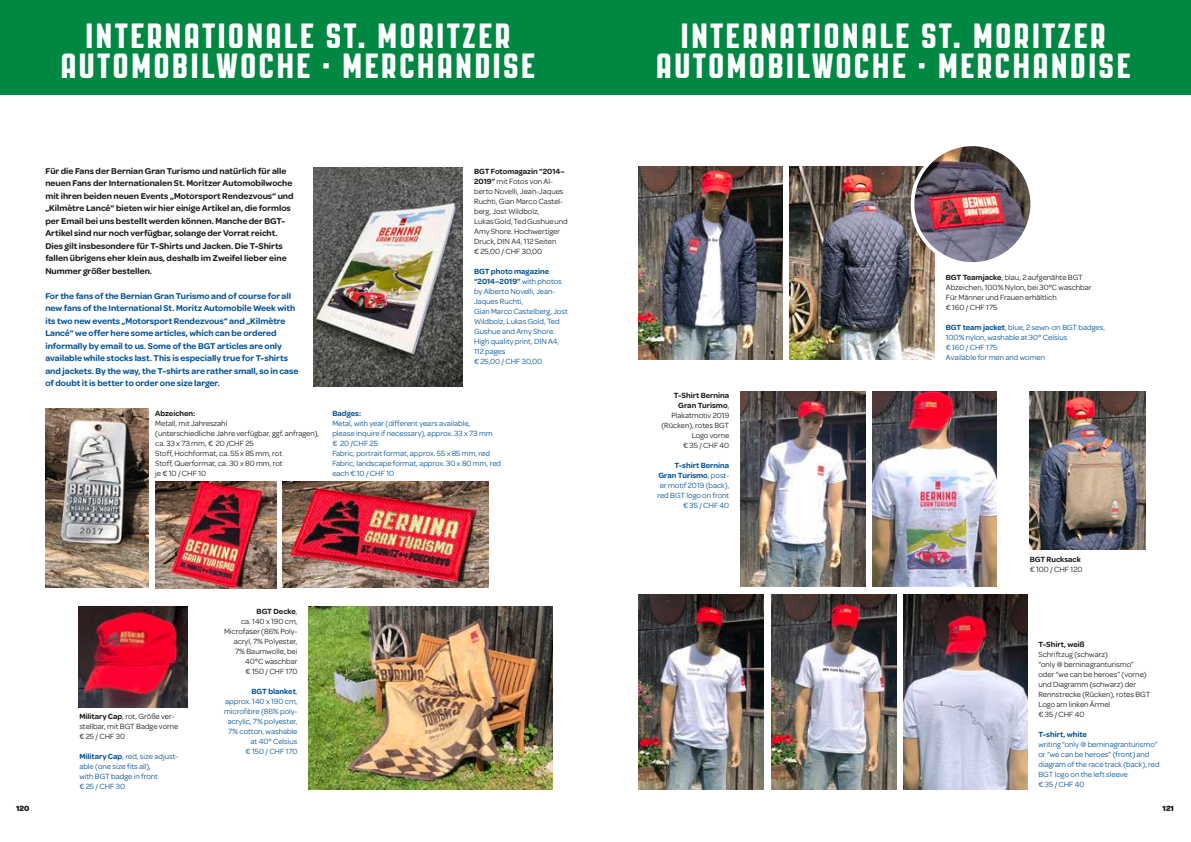
<style>
.page{position:relative;width:1191px;height:842px;background:#fff}
.page>*{position:absolute;margin:0;border:0;box-sizing:border-box;transform-origin:0 0}
.t1{font:35px/30px "PAG Revolucion W00";letter-spacing:.06em;color:#fff;text-align:center}
.t2{font:600 9px/12.5px "Omnes";color:#1a1918}
.t3{font:600 9px/12.5px "Omnes";color:#005197}
.t4{font:8px/10px "Omnes";color:#005197}
.t5{font:8px/10px "Omnes";color:#1a1918}
.t6{font:600 8px "Omnes";color:#1a1918}
.t7{font:600 8px "Omnes";color:#005197}
.t8{font:700 8px "Omnes";color:#1a1918}
.s1{font-weight:600}
</style>
<div class="page">
<div style="left:0;top:0;width:595px;height:94px;background:#008843"></div>
<div style="left:595px;top:0;width:596px;height:94px;background:#008843"></div>
<img style="left:309px;top:606px;width:244px;height:183px">
<img style="left:872px;top:391px;width:124px;height:196px">
<img style="left:78px;top:606px;width:109px;height:101px">
<img style="left:903px;top:594px;width:124px;height:195px">
<img style="left:638px;top:594px;width:125px;height:195px">
<img style="left:740px;top:391px;width:125px;height:196px">
<img style="left:771px;top:594px;width:125px;height:195px">
<img style="left:156px;top:481px;width:120px;height:108px">
<img style="left:45px;top:408px;width:103px;height:179px">
<img style="left:789px;top:167px;width:145px;height:193px">
<img style="left:638px;top:167px;width:144px;height:193px">
<img style="left:1029px;top:391px;width:116px;height:159px">
<img style="left:314px;top:168px;width:149px;height:218px">
<img style="left:912px;top:144px;width:120px;height:120px;border-radius:60px">
<div style="left:910px;top:142px;width:124px;height:124px;border:4px solid #fff;border-radius:50%"></div>
<img style="left:283px;top:481px;width:205px;height:107px">
<h1 class="t1" style="left:60px;top:21px;width:476px">INTERNATIONALE ST. MORITZER<br>AUTOMOBILWOCHE · MERCHANDISE</h1>
<h1 class="t1" style="left:656px;top:21px;width:476px">INTERNATIONALE ST. MORITZER<br>AUTOMOBILWOCHE · MERCHANDISE</h1>
<p class="t2" style="left:45px;top:164px;width:250px">Für die Fans der Bernian Gran Turismo und natürlich für alle neuen Fans der Internationalen St. Moritzer Automobilwoche mit ihren beiden neuen Events „Motorsport Rendezvous“ und „Kilmètre Lancé“ bieten wir hier einige Artikel an, die formlos per Email bei uns bestellt werden können. Manche der BGT-Artikel sind nur noch verfügbar, solange der Vorrat reicht.<br>Dies gilt insbesondere für T-Shirts und Jacken. Die T-Shirts fallen übrigens eher klein aus, deshalb im Zweifel lieber eine Nummer größer bestellen.</p>
<p class="t3" style="left:45px;top:289px;width:254px">For the fans of the Bernian Gran Turismo and of course for all new fans of the International St. Moritz Automobile Week with its two new events „Motorsport Rendezvous“ and „Kilmètre Lancé“ we offer here some articles, which can be ordered informally by email to us. Some of the BGT articles are only available while stocks last. This is especially true for T-shirts and jackets. By the way, the T-shirts are rather small, so in case of doubt it is better to order one size larger.</p>
<p class="t6" style="left:155px;top:407px;width:42px">Abzeichen:</p>
<p class="t5" style="left:155px;top:418px;width:166px">Metall, mit Jahreszahl<br>(unterschiedliche Jahre verfügbar, ggf. anfragen), ca. 33 x 73 mm, € 20 /CHF 25<br>Stoff, Hochformat, ca. 55 x 85 mm, rot<br>Stoff, Querformat, ca. 30 x 80 mm, rot<br>je € 10 / CHF 10</p>
<p class="t5" style="left:474px;top:166px;width:95px"><span class="s1">BGT Fotomagazin “2014–<br>2019”</span> mit Fotos von Al&shy;berto Novelli, Jean-Jaques<br>Ruchti, Gian Marco Castel&shy;berg, Jost Wildbolz,<br>Lukas Gold, Ted Gushue und<br>Amy Shore. Hochwertiger<br>Druck, DIN A4, 112 Seiten<br>€ 25,00 / CHF 30,00</p>
<p class="t4" style="left:474px;top:266px;width:95px"><span class="s1">BGT photo magazine “2014–2019”</span> with photos by Alberto Novelli, Jean-<br>Jaques Ruchti,<br>Gian Marco Castelberg, Jost<br>Wildbolz, Lukas Gold, Ted<br>Gushue and Amy Shore.<br>High quality print, DIN A4,<br>112 pages<br>€ 25,00 / CHF 30,00</p>
<p class="t5" style="left:945px;top:272px;width:147px"><span class="s1">BGT Teamjacke</span>, blau, 2 aufgenähte BGT<br>Abzeichen, 100% Nylon, bei 30°C waschbar<br>Für Männer und Frauen erhältlich<br>€ 160 / CHF 175</p>
<p class="t4" style="left:945px;top:322px;width:161px"><span class="s1">BGT team jacket</span>, blue, 2 sewn-on BGT badges,<br>100% nylon, washable at 30° Celsius<br>€ 160 / CHF 175<br>Available for men and women</p>
<p class="t7" style="left:332px;top:407px;width:30px">Badges:</p>
<p class="t4" style="left:332px;top:418px;width:170px">Metal, with year (different years available,<br>please inquire if necessary), approx. 33 x 73 mm<br>€ 20 /CHF 25<br>Fabric, portrait format, approx. 55 x 85 mm, red Fabric, landscape format, approx. 30 x 80 mm, red each € 10 / CHF 10</p>
<p class="t5" style="left:661px;top:390px;width:69px;text-align:right"><span class="s1">T-Shirt Bernina<br>Gran Turismo</span>,<br>Plakatmotiv 2019 (Rücken), rotes BGT<br>Logo vorne<br>€ 35 / CHF 40</p>
<p class="t4" style="left:657px;top:460px;width:73px;text-align:right"><span class="s1">T-shirt Bernina<br>Gran Turismo</span>, post&shy;er motif 2019 (back), red BGT logo on front € 35 / CHF 40</p>
<p class="t5" style="left:79px;top:711px;width:101px"><span class="s1">Military Cap</span>, rot, Größe ver&shy;stellbar, mit BGT Badge vorne € 25 / CHF 30</p>
<p class="t4" style="left:79px;top:751px;width:101px"><span class="s1">Military Cap</span>, red, size adjust&shy;able (one size fits all),<br>with BGT badge in front<br>€ 25 / CHF 30</p>
<p class="t5" style="left:224px;top:606px;width:75px;text-align:right"><span class="s1">BGT Decke</span>,<br>ca. 140 x 190 cm,<br>Microfaser (86% Poly&shy;acryl, 7% Polyester,<br>7% Baumwolle, bei<br>40°C waschbar<br>€ 150 / CHF 170</p>
<p class="t4" style="left:224px;top:686px;width:75px;text-align:right"><span class="s1">BGT blanket</span>, approx. 140 x 190 cm, microfibre (86% poly&shy;acrylic, 7% polyester,<br>7% cotton, washable at 40° Celsius<br>€ 150 / CHF 170</p>
<p class="t6" style="left:1029px;top:554px;width:53px">BGT Rucksack</p>
<p class="t5" style="left:1029px;top:564px;width:54px">€ 100 / CHF 120</p>
<p class="t6" style="left:1038px;top:639px;width:48px">T-Shirt, weiß</p>
<p class="t5" style="left:1038px;top:649px;width:113px">Schriftzug (schwarz)<br>“only @ berninagranturismo” oder “we can be heroes” (vorne) und Diagramm (schwarz) der<br>Rennstrecke (Rücken), rotes BGT<br>Logo am linken Ärmel<br>€ 35 / CHF 40</p>
<p class="t7" style="left:1038px;top:729px;width:50px">T-shirt, white</p>
<p class="t4" style="left:1038px;top:739px;width:123px">writing “only @ berninagranturismo” or “we can be heroes” (front) and diagram of the race track (back), red<br>BGT logo on the left sleeve<br>€ 35 / CHF 40</p>
<p class="t8" style="left:16px;top:802px;width:15px">120</p>
<p class="t8" style="left:1162px;top:802px;width:13px">121</p>
</div>
